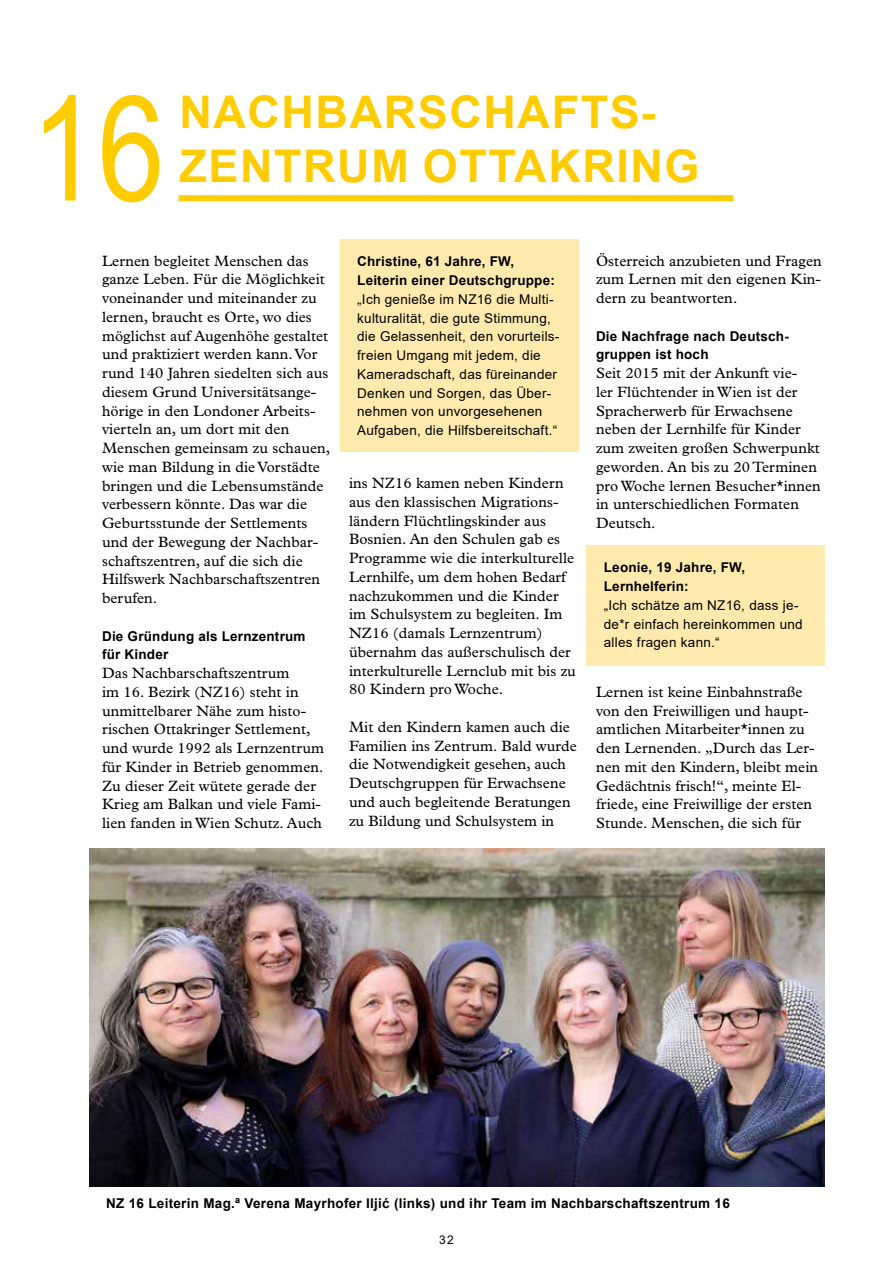
<style>
.page{position:relative;width:893px;height:1263px;background:#fff}
.page>*{position:absolute;margin:0;border:0;box-sizing:border-box;transform-origin:0 0}
.t1{font:147px "Arial Narrow";color:#fc0}
.t2{font:700 45px "Arial";letter-spacing:.035em;color:#fc0}
.t3{font:15px/18.8px "Plantin MT Std";letter-spacing:.005em;color:#000}
.t4{font:13.5px/18.8px "Arial";letter-spacing:.02em;color:#000}
.t5{font:700 13.5px/18.8px "Arial";letter-spacing:.015em;color:#000}
.t6{font:12px "Arial";color:#000}
</style>
<div class="page">
<img style="left:90px;top:849px;width:735px;height:337px">
<div style="left:340px;top:239px;width:238px;height:213px;background:#ffeaad"></div>
<div style="left:587px;top:545px;width:238px;height:120px;background:#ffeaad"></div>
<div style="left:179px;top:195px;width:554px;height:6px;background:#fc0"></div>
<h1 class="t1" style="left:31px;top:41px;width:136px">16</h1>
<h2 class="t2" style="left:179px;top:81px;width:478px">NACHBARSCHAFTS-</h2>
<h2 class="t2" style="left:179px;top:135px;width:522px">ZENTRUM OTTAKRING</h2>
<p class="t3" style="left:102px;top:251px;width:230px">Lernen begleitet Menschen das ganze Leben. Für die Möglichkeit voneinander und miteinander zu lernen, braucht es Orte, wo dies möglichst auf Augenhöhe gestaltet und praktiziert werden kann. Vor rund 140 Jahren siedelten sich aus diesem Grund Universitätsange&shy;hörige in den Londoner Arbeits&shy;vierteln an, um dort mit den<br>Menschen gemeinsam zu schauen, wie man Bildung in die Vorstädte bringen und die Lebensumstände verbessern könnte. Das war die<br>Geburtsstunde der Settlements und der Bewegung der Nachbar&shy;schaftszentren, auf die sich die<br>Hilfswerk Nachbarschaftszentren berufen.</p>
<p class="t5" style="left:102px;top:627px;width:205px">Die Gründung als Lernzentrum für Kinder</p>
<p class="t3" style="left:102px;top:664px;width:224px">Das Nachbarschaftszentrum<br>im 16. Bezirk (NZ16) steht in unmittelbarer Nähe zum histo&shy;rischen Ottakringer Settlement, und wurde 1992 als Lernzentrum für Kinder in Betrieb genommen.<br>Zu dieser Zeit wütete gerade der<br>Krieg am Balkan und viele Fami&shy;lien fanden in Wien Schutz. Auch</p>
<p class="t5" style="left:357px;top:252px;width:199px">Christine, 61 Jahre, FW,<br>Leiterin einer Deutschgruppe:</p>
<p class="t4" style="left:357px;top:290px;width:204px">„Ich genieße im NZ16 die Multi&shy;kulturalität, die gute Stimmung, die Gelassenheit, den vorurteils&shy;freien Umgang mit jedem, die<br>Kameradschaft, das füreinander<br>Denken und Sorgen, das Über&shy;nehmen von unvorgesehenen<br>Aufgaben, die Hilfsbereitschaft.“</p>
<p class="t3" style="left:349px;top:474px;width:228px">ins NZ16 kamen neben Kindern aus den klassischen Migrations&shy;ländern Flüchtlingskinder aus<br>Bosnien. An den Schulen gab es<br>Programme wie die interkulturelle<br>Lernhilfe, um dem hohen Bedarf nachzukommen und die Kinder im Schulsystem zu begleiten. Im<br>NZ16 (damals Lernzentrum) übernahm das außerschulisch der interkulturelle Lernclub mit bis zu<br>80 Kindern pro Woche.</p>
<p class="t3" style="left:349px;top:717px;width:229px">Mit den Kindern kamen auch die<br>Familien ins Zentrum. Bald wurde die Notwendigkeit gesehen, auch<br>Deutschgruppen für Erwachsene und auch begleitende Beratungen zu Bildung und Schulsystem in</p>
<p class="t3" style="left:596px;top:251px;width:227px;text-align:justify">Österreich anzubieten und Fragen zum Lernen mit den eigenen Kin&shy;dern zu beantworten.</p>
<p class="t5" style="left:596px;top:327px;width:194px">Die Nachfrage nach Deutsch&shy;gruppen ist hoch</p>
<p class="t3" style="left:596px;top:364px;width:226px">Seit 2015 mit der Ankunft vie-<br>ler Flüchtender in Wien ist der<br>Spracherwerb für Erwachsene neben der Lernhilfe für Kinder zum zweiten großen Schwerpunkt geworden. An bis zu 20 Terminen pro Woche lernen Besucher*innen in unterschiedlichen Formaten<br>Deutsch.</p>
<p class="t5" style="left:604px;top:558px;width:143px">Leonie, 19 Jahre, FW,<br>Lernhelferin:</p>
<p class="t4" style="left:604px;top:596px;width:200px">„Ich schätze am NZ16, dass je&shy;de*r einfach hereinkommen und alles fragen kann.“</p>
<p class="t3" style="left:596px;top:682px;width:224px">Lernen ist keine Einbahnstraße von den Freiwilligen und haupt&shy;amtlichen Mitarbeiter*innen zu den Lernenden. „Durch das Ler&shy;nen mit den Kindern, bleibt mein<br>Gedächtnis frisch!“, meinte El&shy;friede, eine Freiwillige der ersten<br>Stunde. Menschen, die sich für</p>
<p class="t5" style="left:106px;top:1194px;width:625px">NZ 16 Leiterin Mag.ª Verena Mayrhofer Iljić (links) und ihr Team im Nachbarschaftszentrum 16</p>
<p class="t6" style="left:439px;top:1231px;width:16px">32</p>
</div>
